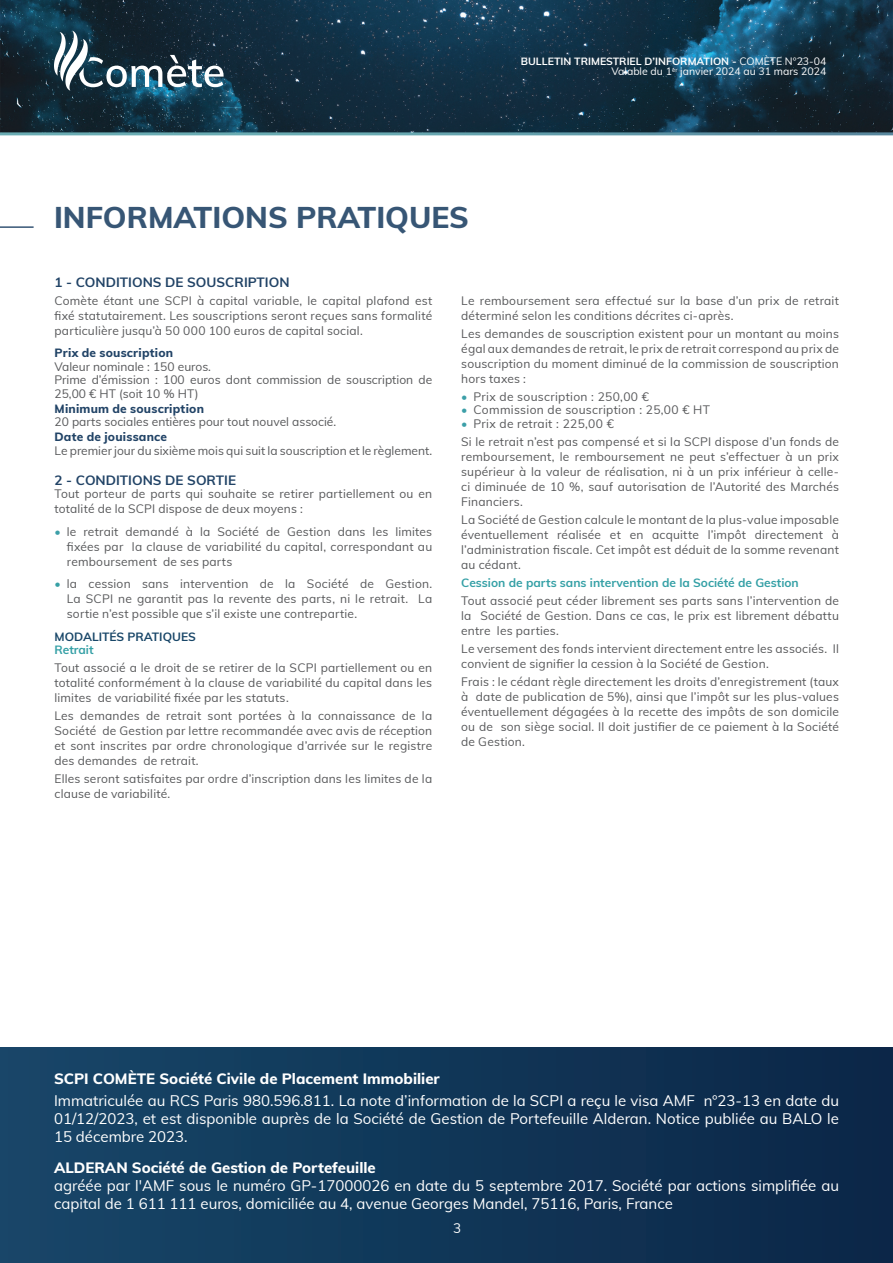
<style>
.page{position:relative;width:893px;height:1263px;background:#fff}
.page>*{position:absolute;margin:0;border:0;box-sizing:border-box;transform-origin:0 0}
.t1{font:800 30px "Muli";color:#375675}
.texte_courant{font:15px/18px "Muli";color:#fff;text-align:justify}
.t2{font:800 15px "Muli";color:#fff}
.t3{font:700 13.5px "Muli";color:#214366}
.t4{font:13.5px "Muli";color:#fff}
.TEXTE_COURANT_BLEU_INFO_PRATIQUES{font:12px/15px "Muli";letter-spacing:.015em;color:#57585a;text-align:justify}
.t5{font:700 12px "Muli";color:#35a0a6}
.PARAGRAPHE_TEXTE_COURANT{font:800 12px "Muli";letter-spacing:.02em;color:#214366}
.t6{font:700 12px "Muli";color:#184668}
.t7{font:700 10.5px "Muli";color:#fff}
.t8{font:10.5px "Muli";color:#fff}
.s1{font-weight:400}
.s2{font-weight:700;color:#3c9fa8}
.s3{font-weight:700;color:#36a0a5}
</style>
<div class="page">
<div style="left:0;top:1047px;width:893px;height:216px;background:linear-gradient(to right,#174668,#0b2647)"></div>
<img style="left:0;top:0;width:893px;height:132px">
<svg style="left:54px;top:31px;width:170px;height:60px"></svg>
<hr style="left:0;top:226px;width:34px;height:2px;background:#375675">
<p class="t1" style="left:54px;top:195px;width:416px">INFORMATIONS PRATIQUES</p>
<p class="t7" style="left:521px;top:53px;width:307px">BULLETIN TRIMESTRIEL D’INFORMATION - <span class="s1">COMÈTE N°23-04</span></p>
<p class="t8" style="left:611px;top:64px;width:216px">Valable du 1<sup>er</sup> janvier 2024 au 31 mars 2024</p>
<p class="t3" style="left:55px;top:272px;width:237px">1 - CONDITIONS DE SOUSCRIPTION</p>
<p class="TEXTE_COURANT_BLEU_INFO_PRATIQUES" style="left:55px;top:292px;width:379px">Comète étant une SCPI à capital variable, le capital plafond est fixé statutairement. Les souscriptions seront reçues sans formalité particulière jusqu’à 50 000 100 euros de capital social.</p>
<p class="PARAGRAPHE_TEXTE_COURANT" style="left:55px;top:344px;width:120px">Prix de souscription</p>
<p class="TEXTE_COURANT_BLEU_INFO_PRATIQUES" style="left:55px;top:358px;width:158px">Valeur nominale : 150 euros.</p>
<p class="TEXTE_COURANT_BLEU_INFO_PRATIQUES" style="left:55px;top:372px;width:379px;line-height:13.5px">Prime d’émission : 100 euros dont commission de souscription de<br>25,00 € HT (soit 10 % HT)</p>
<p class="PARAGRAPHE_TEXTE_COURANT" style="left:55px;top:399px;width:151px">Minimum de souscription</p>
<p class="TEXTE_COURANT_BLEU_INFO_PRATIQUES" style="left:55px;top:414px;width:283px">20 parts sociales entières pour tout nouvel associé.</p>
<p class="PARAGRAPHE_TEXTE_COURANT" style="left:55px;top:428px;width:114px">Date de jouissance</p>
<p class="TEXTE_COURANT_BLEU_INFO_PRATIQUES" style="left:55px;top:442px;width:379px">Le premier jour du sixième mois qui suit la souscription et le règlement.</p>
<p class="t3" style="left:55px;top:470px;width:183px">2 - CONDITIONS DE SORTIE</p>
<p class="TEXTE_COURANT_BLEU_INFO_PRATIQUES" style="left:55px;top:486px;width:379px">Tout porteur de parts qui souhaite se retirer partiellement ou en totalité de la SCPI dispose de deux moyens :</p>
<p class="TEXTE_COURANT_BLEU_INFO_PRATIQUES" style="left:67px;top:523px;width:367px;text-indent:-12px"><span class="s2">•</span> le retrait demandé à la Société de Gestion dans les limites fixées par la clause de variabilité du capital, correspondant au remboursement de ses parts</p>
<p class="TEXTE_COURANT_BLEU_INFO_PRATIQUES" style="left:67px;top:576px;width:367px;text-indent:-12px"><span class="s3">•</span> la cession sans intervention de la Société de Gestion.<br>La SCPI ne garantit pas la revente des parts, ni le retrait. La sortie n’est possible que s’il existe une contrepartie.</p>
<p class="t6" style="left:55px;top:628px;width:143px">MODALITÉS PRATIQUES</p>
<p class="t5" style="left:55px;top:641px;width:41px">Retrait</p>
<p class="TEXTE_COURANT_BLEU_INFO_PRATIQUES" style="left:55px;top:660px;width:379px">Tout associé a le droit de se retirer de la SCPI partiellement ou en totalité conformément à la clause de variabilité du capital dans les limites de variabilité fixée par les statuts.</p>
<p class="TEXTE_COURANT_BLEU_INFO_PRATIQUES" style="left:55px;top:708px;width:379px">Les demandes de retrait sont portées à la connaissance de la Société de Gestion par lettre recommandée avec avis de réception et sont inscrites par ordre chronologique d’arrivée sur le registre des demandes de retrait.</p>
<p class="TEXTE_COURANT_BLEU_INFO_PRATIQUES" style="left:55px;top:771px;width:379px">Elles seront satisfaites par ordre d’inscription dans les limites de la clause de variabilité.</p>
<p class="TEXTE_COURANT_BLEU_INFO_PRATIQUES" style="left:461px;top:292px;width:379px">Le remboursement sera effectué sur la base d’un prix de retrait déterminé selon les conditions décrites ci-après.</p>
<p class="TEXTE_COURANT_BLEU_INFO_PRATIQUES" style="left:461px;top:325px;width:379px">Les demandes de souscription existent pour un montant au moins égal aux demandes de retrait, le prix de retrait correspond au prix de souscription du moment diminué de la commission de souscription hors taxes :</p>
<p class="TEXTE_COURANT_BLEU_INFO_PRATIQUES" style="left:461px;top:388px;width:189px"><span class="s2">•</span> Prix de souscription : 250,00 €</p>
<p class="TEXTE_COURANT_BLEU_INFO_PRATIQUES" style="left:461px;top:402px;width:250px"><span class="s2">•</span> Commission de souscription : 25,00 € HT</p>
<p class="TEXTE_COURANT_BLEU_INFO_PRATIQUES" style="left:461px;top:415px;width:154px"><span class="s2">•</span> Prix de retrait : 225,00 €</p>
<p class="TEXTE_COURANT_BLEU_INFO_PRATIQUES" style="left:461px;top:433px;width:379px">Si le retrait n’est pas compensé et si la SCPI dispose d’un fonds de remboursement, le remboursement ne peut s’effectuer à un prix supérieur à la valeur de réalisation, ni à un prix inférieur à celle&shy;ci diminuée de 10 %, sauf autorisation de l’Autorité des Marchés Financiers.</p>
<p class="TEXTE_COURANT_BLEU_INFO_PRATIQUES" style="left:461px;top:511px;width:379px">La Société de Gestion calcule le montant de la plus-value imposable éventuellement réalisée et en acquitte l’impôt directement à l’administration fiscale. Cet impôt est déduit de la somme revenant au cédant.</p>
<p class="t5" style="left:461px;top:573px;width:339px">Cession de parts sans intervention de la Société de Gestion</p>
<p class="TEXTE_COURANT_BLEU_INFO_PRATIQUES" style="left:461px;top:592px;width:379px">Tout associé peut céder librement ses parts sans l’intervention de la Société de Gestion. Dans ce cas, le prix est librement débattu entre les parties.</p>
<p class="TEXTE_COURANT_BLEU_INFO_PRATIQUES" style="left:461px;top:640px;width:379px">Le versement des fonds intervient directement entre les associés. Il convient de signifier la cession à la Société de Gestion.</p>
<p class="TEXTE_COURANT_BLEU_INFO_PRATIQUES" style="left:461px;top:673px;width:379px">Frais : le cédant règle directement les droits d’enregistrement (taux à date de publication de 5%), ainsi que l’impôt sur les plus-values éventuellement dégagées à la recette des impôts de son domicile ou de son siège social. Il doit justifier de ce paiement à la Société de Gestion.</p>
<p class="t2" style="left:54px;top:1068px;width:387px">SCPI COMÈTE Société Civile de Placement Immobilier</p>
<p class="texte_courant" style="left:54px;top:1091px;width:786px">Immatriculée au RCS Paris 980.596.811. La note d’information de la SCPI a reçu le visa AMF n°23-13 en date du 01/12/2023, et est disponible auprès de la Société de Gestion de Portefeuille Alderan. Notice publiée au BALO le 15 décembre 2023.</p>
<p class="t2" style="left:54px;top:1157px;width:323px">ALDERAN Société de Gestion de Portefeuille</p>
<p class="texte_courant" style="left:54px;top:1176px;width:786px">agréée par l'AMF sous le numéro GP-17000026 en date du 5 septembre 2017. Société par actions simplifiée au capital de 1 611 111 euros, domiciliée au 4, avenue Georges Mandel, 75116, Paris, France</p>
<p class="t4" style="left:453px;top:1218px;width:10px">3</p>
</div>
